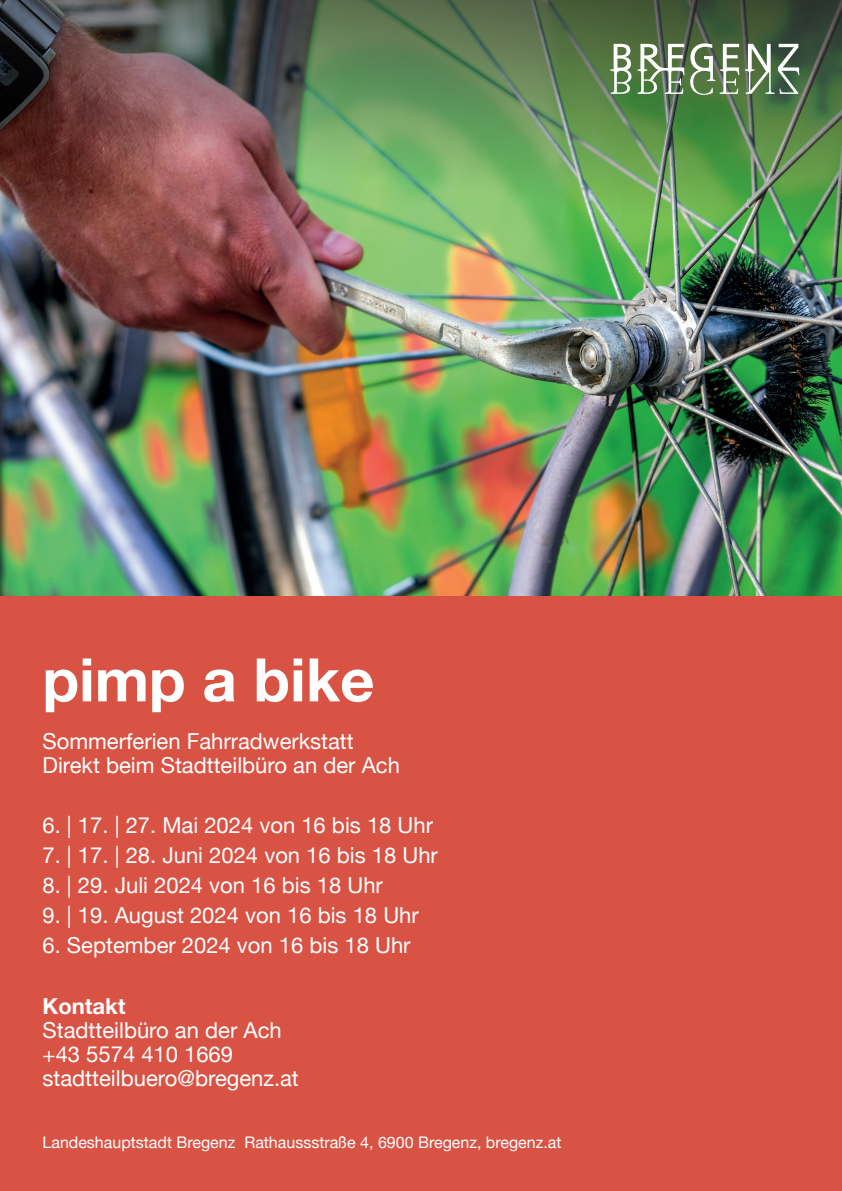
<style>
.page{position:relative;width:842px;height:1191px;background:#fff}
.page>*{position:absolute;margin:0;border:0;box-sizing:border-box;transform-origin:0 0}
.t1{font:700 60px "Helvetica Neue";color:#fff}
.t2{font:22px/24px "Helvetica Neue";color:#fff}
.t3{font:700 22px "Helvetica Neue";color:#fff}
.t4{font:16px "Helvetica Neue";color:#fff}
</style>
<div class="page">
<div style="left:0;top:595px;width:842px;height:596px;background:#d95345"></div>
<img style="left:0;top:0;width:842px;height:596px">
<svg style="left:610px;top:43px;width:189px;height:52px"></svg>
<h1 class="t1" style="left:43px;top:633px;width:333px">pimp a bike</h1>
<p class="t2" style="left:43px;top:731px;width:359px">Sommerferien Fahrradwerkstatt<br>Direkt beim Stadtteilbüro an der Ach</p>
<p class="t2" style="left:43px;top:815px;width:392px">6. | 17. | 27. Mai 2024 von 16 bis 18 Uhr</p>
<p class="t2" style="left:43px;top:845px;width:397px">7. | 17. | 28. Juni 2024 von 16 bis 18 Uhr</p>
<p class="t2" style="left:43px;top:875px;width:342px">8. | 29. Juli 2024 von 16 bis 18 Uhr</p>
<p class="t2" style="left:43px;top:905px;width:378px">9. | 19. August 2024 von 16 bis 18 Uhr</p>
<p class="t2" style="left:43px;top:935px;width:370px">6. September 2024 von 16 bis 18 Uhr</p>
<p class="t3" style="left:43px;top:988px;width:85px">Kontakt</p>
<p class="t2" style="left:43px;top:1019px;width:258px">Stadtteilbüro an der Ach +43 5574 410 1669 stadtteilbuero@bregenz.at</p>
<p class="t4" style="left:43px;top:1131px;width:520px">Landeshauptstadt Bregenz Rathaussstraße 4, 6900 Bregenz, bregenz.at</p>
</div>
